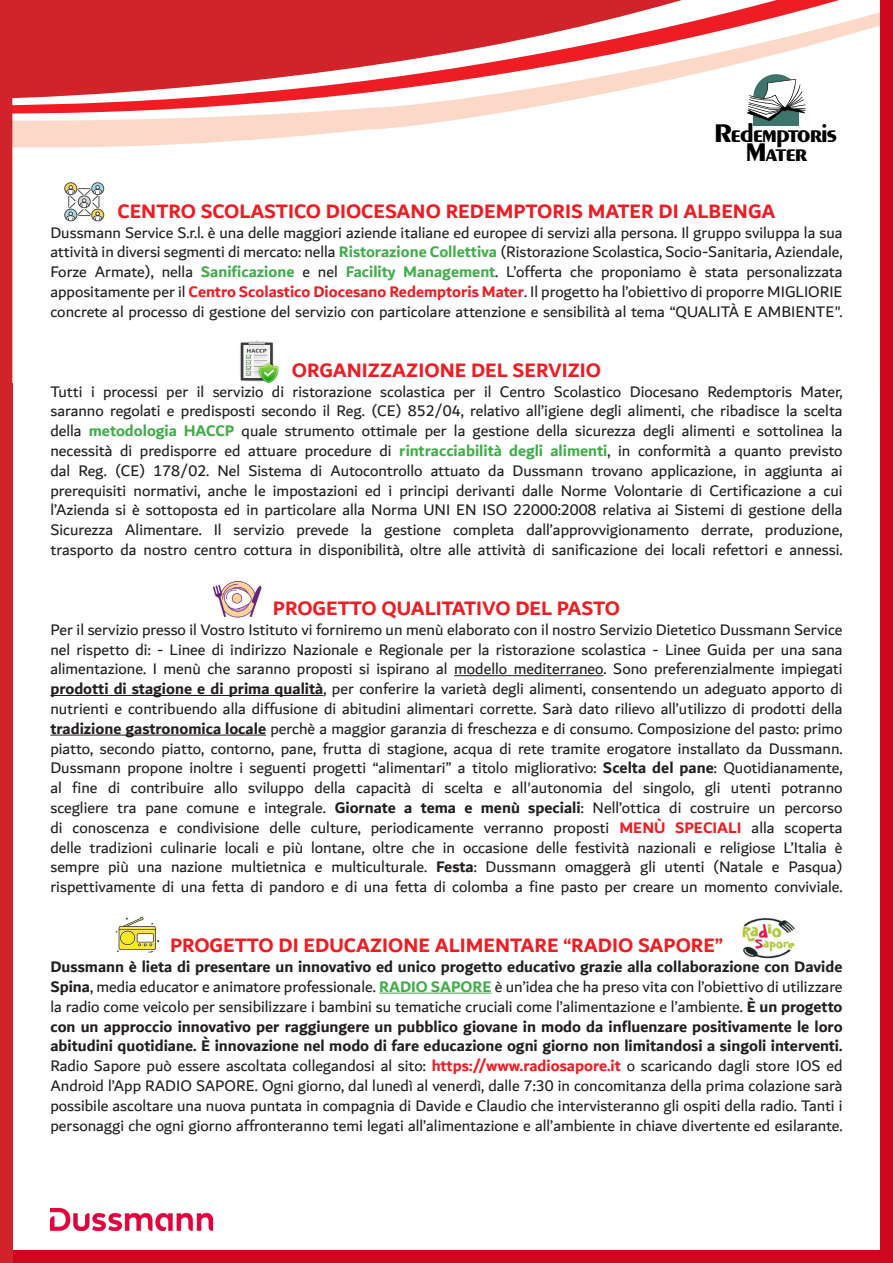
<style>
.page{position:relative;width:893px;height:1263px;background:#fff}
.page>*{position:absolute;margin:0;border:0;box-sizing:border-box;transform-origin:0 0}
.t1{font:700 26.55px/18.6px "Peynaud";letter-spacing:-.04em;color:#000;text-align:center}
.t2{font:700 21px "Dubai";color:#ee1d23}
.t3{font:16.5px/19.8px "Dubai";color:#231f20;text-align:justify}
.s1{font-weight:700;color:#40ae49}
.s2{font-weight:700;color:#ee1d23}
.s3{font-weight:700}
</style>
<div class="page">
<svg style="left:0;top:0;width:881px;height:393px"></svg>
<div style="left:6px;top:1251px;width:881px;height:12px;background:#cc071e"></div>
<div style="left:881px;top:0;width:12px;height:1263px;background:#cc071e"></div>
<div style="left:0;top:384px;width:12px;height:879px;background:#d12329"></div>
<hr style="left:454px;top:675px;width:150px;height:1px;background:#231f20">
<hr style="left:50px;top:695px;width:273px;height:1px;background:#231f20">
<hr style="left:50px;top:735px;width:216px;height:1px;background:#231f20">
<hr style="left:379px;top:993px;width:113px;height:1px;background:#40ae49">
<img style="left:50px;top:1209px;width:162px;height:21px">
<img style="left:115px;top:916px;width:45px;height:37px">
<img style="left:213px;top:581px;width:49px;height:37px">
<img style="left:62px;top:179px;width:45px;height:46px">
<img style="left:239px;top:338px;width:40px;height:46px">
<img style="left:742px;top:918px;width:53px;height:41px">
<div style="left:753px;top:97px;width:46px;height:29px;background:#3d756c"></div>
<svg style="left:734px;top:74px;width:76px;height:47px"></svg>
<h1 class="t1" style="left:714px;top:124px;width:124px">Redemptoris<br>Mater</h1>
<p class="t2" style="left:118px;top:198px;width:659px">CENTRO SCOLASTICO DIOCESANO REDEMPTORIS MATER DI ALBENGA</p>
<p class="t3" style="left:50px;top:222px;width:794px">Dussmann Service S.r.l. è una delle maggiori aziende italiane ed europee di servizi alla persona. Il gruppo sviluppa la sua attività in diversi segmenti di mercato: nella <span class="s1">Ristorazione Collettiva</span> (Ristorazione Scolastica, Socio-Sanitaria, Aziendale, Forze Armate), nella <span class="s1">Sanificazione</span> e nel <span class="s1">Facility Management</span>. L’offerta che proponiamo è stata personalizzata appositamente per il <span class="s2">Centro Scolastico Diocesano Redemptoris Mater</span>. Il progetto ha l’obiettivo di proporre MIGLIORIE concrete al processo di gestione del servizio con particolare attenzione e sensibilità al tema “QUALITÀ E AMBIENTE".</p>
<p class="t2" style="left:292px;top:357px;width:311px">ORGANIZZAZIONE DEL SERVIZIO</p>
<p class="t3" style="left:50px;top:381px;width:794px">Tutti i processi per il servizio di ristorazione scolastica per il Centro Scolastico Diocesano Redemptoris Mater, saranno regolati e predisposti secondo il Reg. (CE) 852/04, relativo all’igiene degli alimenti, che ribadisce la scelta della <span class="s1">metodologia HACCP</span> quale strumento ottimale per la gestione della sicurezza degli alimenti e sottolinea la necessità di predisporre ed attuare procedure di <span class="s1">rintracciabilità degli alimenti</span>, in conformità a quanto previsto dal Reg. (CE) 178/02. Nel Sistema di Autocontrollo attuato da Dussmann trovano applicazione, in aggiunta ai prerequisiti normativi, anche le impostazioni ed i principi derivanti dalle Norme Volontarie di Certificazione a cui l’Azienda si è sottoposta ed in particolare alla Norma UNI EN ISO 22000:2008 relativa ai Sistemi di gestione della Sicurezza Alimentare. Il servizio prevede la gestione completa dall’approvvigionamento derrate, produzione, trasporto da nostro centro cottura in disponibilità, oltre alle attività di sanificazione dei locali refettori e annessi.</p>
<p class="t2" style="left:273px;top:595px;width:348px">PROGETTO QUALITATIVO DEL PASTO</p>
<p class="t3" style="left:50px;top:619px;width:794px">Per il servizio presso il Vostro Istituto vi forniremo un menù elaborato con il nostro Servizio Dietetico Dussmann Service nel rispetto di: - Linee di indirizzo Nazionale e Regionale per la ristorazione scolastica - Linee Guida per una sana alimentazione. I menù che saranno proposti si ispirano al modello mediterraneo. Sono preferenzialmente impiegati <span class="s3">prodotti di stagione e di prima qualità</span>, per conferire la varietà degli alimenti, consentendo un adeguato apporto di nutrienti e contribuendo alla diffusione di abitudini alimentari corrette. Sarà dato rilievo all’utilizzo di prodotti della <span class="s3">tradizione gastronomica locale</span> perchè a maggior garanzia di freschezza e di consumo. Composizione del pasto: primo piatto, secondo piatto, contorno, pane, frutta di stagione, acqua di rete tramite erogatore installato da Dussmann.</p>
<p class="t3" style="left:50px;top:758px;width:794px">Dussmann propone inoltre i seguenti progetti “alimentari” a titolo migliorativo: <span class="s3">Scelta del pane</span>: Quotidianamente, al fine di contribuire allo sviluppo della capacità di scelta e all'autonomia del singolo, gli utenti potranno scegliere tra pane comune e integrale. <span class="s3">Giornate a tema e menù speciali</span>: Nell’ottica di costruire un percorso di conoscenza e condivisione delle culture, periodicamente verranno proposti <span class="s2">MENÙ SPECIALI</span> alla scoperta delle tradizioni culinarie locali e più lontane, oltre che in occasione delle festività nazionali e religiose L’Italia è sempre più una nazione multietnica e multiculturale. <span class="s3">Festa</span>: Dussmann omaggerà gli utenti (Natale e Pasqua) rispettivamente di una fetta di pandoro e di una fetta di colomba a fine pasto per creare un momento conviviale.</p>
<p class="t2" style="left:170px;top:933px;width:554px">PROGETTO DI EDUCAZIONE ALIMENTARE “RADIO SAPORE”</p>
<p class="t3" style="left:50px;top:956px;width:794px"><span class="s3">Dussmann è lieta di presentare un innovativo ed unico progetto educativo grazie alla collaborazione con Davide Spina</span>, media educator e animatore professionale. <span class="s1">RADIO SAPORE</span> è un’idea che ha preso vita con l’obiettivo di utilizzare la radio come veicolo per sensibilizzare i bambini su tematiche cruciali come l’alimentazione e l’ambiente. <span class="s3">È un progetto con un approccio innovativo per raggiungere un pubblico giovane in modo da influenzare positivamente le loro abitudini quotidiane. È innovazione nel modo di fare educazione ogni giorno non limitandosi a singoli interventi.<br></span>Radio Sapore può essere ascoltata collegandosi al sito: <span class="s2">https://www.radiosapore.it</span> o scaricando dagli store IOS ed Android l’App RADIO SAPORE. Ogni giorno, dal lunedì al venerdì, dalle 7:30 in concomitanza della prima colazione sarà possibile ascoltare una nuova puntata in compagnia di Davide e Claudio che intervisteranno gli ospiti della radio. Tanti i personaggi che ogni giorno affronteranno temi legati all’alimentazione e all’ambiente in chiave divertente ed esilarante.</p>
</div>
